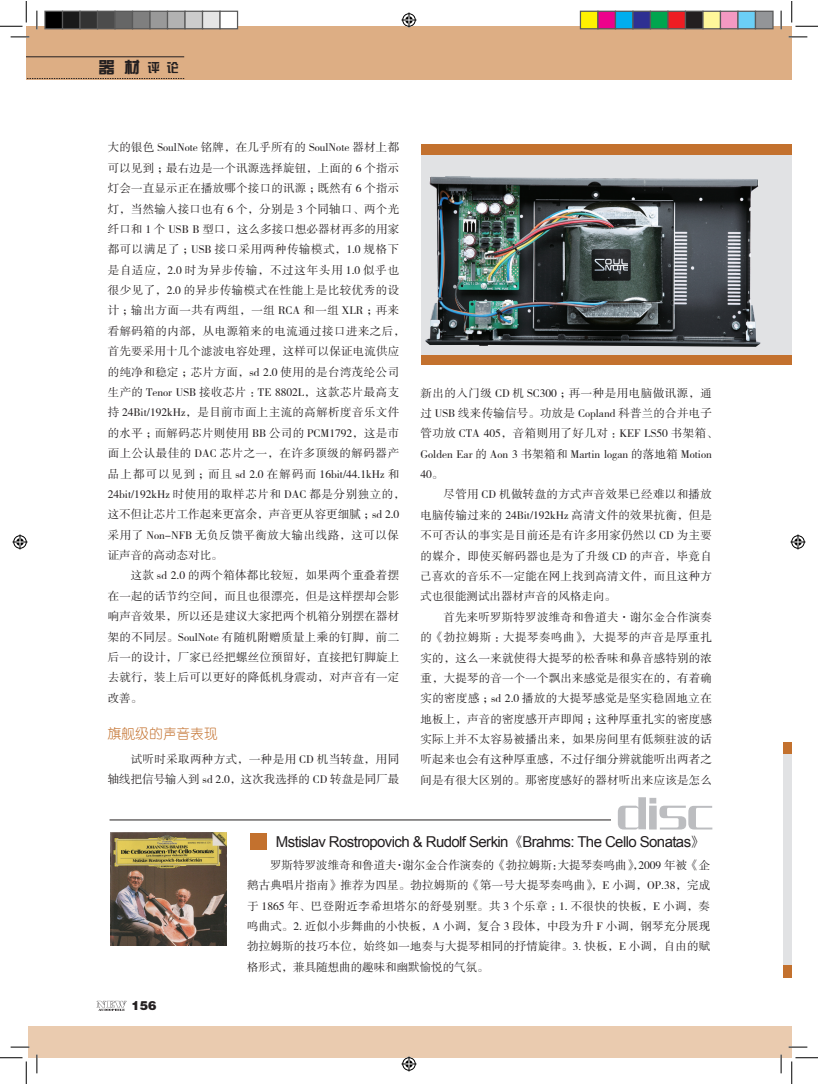
<style>
.page{position:relative;width:818px;height:1084px;background:#fff}
.page>*{position:absolute;margin:0;border:0;box-sizing:border-box;transform-origin:0 0}
.t1{font:50px "FZCQJW GB1 0";color:#bcbdc0}
.t2{font:16.25px "FZZYJW GB1 0";color:#231f20}
.t3{font:15px "Arial";letter-spacing:-.04em;color:#231f20}
.t4{font:13.75px "You Yuan";color:#c3712e}
.t5{font:12.5px "FZCCHJW GB1 0";color:#231f20}
.t6{font:11.5px/20.4px "FZSSJW GB1 0";letter-spacing:.015em;color:#231f20;text-align:justify}
.s1{font-size:12.5px}
.s2{font-family:"Sim Hei"}
</style>
<div class="page">
<div style="left:26px;top:26px;width:755px;height:53px;background:#ddae84"></div>
<svg style="left:97px;top:1001px;width:30px;height:10px"></svg>
<hr style="left:26px;top:57px;width:158px;height:1px;background:#231f20">
<svg style="left:26px;top:78px;width:158px;height:1px"></svg>
<div style="left:28px;top:1025px;width:753px;height:32px;background:#eacbaf"></div>
<div style="left:781px;top:26px;width:11px;height:53px;background:#ddae84"></div>
<div style="left:781px;top:1025px;width:11px;height:32px;background:#eacbaf"></div>
<div style="left:421px;top:144px;width:371px;height:221px;background:#c3712e"></div>
<div style="left:421px;top:155px;width:371px;height:200px;background:#e1e2e4"></div>
<div style="left:783px;top:742px;width:9px;height:235px;background:#c3712e"></div>
<div style="left:783px;top:755px;width:9px;height:210px;background:#e1e2e4"></div>
<div style="left:250px;top:833px;width:16px;height:17px;background:#c3712e"></div>
<hr style="left:110px;top:819px;width:501px;height:1px;background:#231f20">
<img style="left:110px;top:832px;width:116px;height:113px">
<img style="left:425px;top:176px;width:335px;height:171px">
<svg style="left:11px;top:36px;width:18px;height:2px"></svg>
<svg style="left:788px;top:36px;width:19px;height:2px"></svg>
<svg style="left:11px;top:1046px;width:18px;height:2px"></svg>
<svg style="left:788px;top:1046px;width:19px;height:2px"></svg>
<svg style="left:36px;top:11px;width:2px;height:18px"></svg>
<svg style="left:36px;top:1054px;width:2px;height:19px"></svg>
<svg style="left:780px;top:11px;width:2px;height:18px"></svg>
<svg style="left:780px;top:1054px;width:2px;height:19px"></svg>
<svg style="left:0;top:1px;width:27px;height:26px"></svg>
<svg style="left:0;top:1057px;width:27px;height:27px"></svg>
<svg style="left:791px;top:1px;width:27px;height:26px"></svg>
<svg style="left:791px;top:1057px;width:27px;height:27px"></svg>
<svg style="left:401px;top:13px;width:15px;height:15px"></svg>
<svg style="left:401px;top:1056px;width:15px;height:15px"></svg>
<svg style="left:13px;top:534px;width:15px;height:15px"></svg>
<svg style="left:790px;top:534px;width:15px;height:15px"></svg>
<div style="left:45px;top:11px;width:18px;height:18px;background:#000"></div>
<div style="left:44px;top:11px;width:19px;height:18px;border:1px solid #595959"></div>
<div style="left:63px;top:11px;width:17px;height:18px;background:#191919"></div>
<div style="left:62px;top:11px;width:19px;height:18px;border:1px solid #595959"></div>
<div style="left:80px;top:11px;width:18px;height:18px;background:#333"></div>
<div style="left:79px;top:11px;width:19px;height:18px;border:1px solid #595959"></div>
<div style="left:98px;top:11px;width:17px;height:18px;background:#4c4c4c"></div>
<div style="left:97px;top:11px;width:19px;height:18px;border:1px solid #595959"></div>
<div style="left:115px;top:11px;width:18px;height:18px;background:#666"></div>
<div style="left:114px;top:11px;width:19px;height:18px;border:1px solid #595959"></div>
<div style="left:133px;top:11px;width:17px;height:18px;background:#7f7f7f"></div>
<div style="left:132px;top:11px;width:19px;height:18px;border:1px solid #595959"></div>
<div style="left:150px;top:11px;width:18px;height:18px;background:#999"></div>
<div style="left:149px;top:11px;width:19px;height:18px;border:1px solid #595959"></div>
<div style="left:168px;top:11px;width:17px;height:18px;background:#b2b2b2"></div>
<div style="left:167px;top:11px;width:19px;height:18px;border:1px solid #595959"></div>
<div style="left:185px;top:11px;width:18px;height:18px;background:#ccc"></div>
<div style="left:184px;top:11px;width:19px;height:18px;border:1px solid #595959"></div>
<div style="left:203px;top:11px;width:17px;height:18px;background:#e5e5e5"></div>
<div style="left:202px;top:11px;width:19px;height:18px;border:1px solid #595959"></div>
<div style="left:220px;top:11px;width:18px;height:18px;background:#fff"></div>
<div style="left:219px;top:11px;width:19px;height:18px;border:1px solid #595959"></div>
<div style="left:580px;top:11px;width:18px;height:18px;background:#fff101"></div>
<div style="left:580px;top:11px;width:18px;height:18px;border:1px solid #595959"></div>
<div style="left:598px;top:11px;width:17px;height:18px;background:#ed028c"></div>
<div style="left:597px;top:11px;width:19px;height:18px;border:1px solid #595959"></div>
<div style="left:615px;top:11px;width:18px;height:18px;background:#00aeef"></div>
<div style="left:615px;top:11px;width:18px;height:18px;border:1px solid #595959"></div>
<div style="left:633px;top:11px;width:17px;height:18px;background:#2e3092"></div>
<div style="left:632px;top:11px;width:19px;height:18px;border:1px solid #595959"></div>
<div style="left:650px;top:11px;width:18px;height:18px;background:#00a54f"></div>
<div style="left:650px;top:11px;width:18px;height:18px;border:1px solid #595959"></div>
<div style="left:668px;top:11px;width:17px;height:18px;background:#ee1d23"></div>
<div style="left:667px;top:11px;width:19px;height:18px;border:1px solid #595959"></div>
<div style="left:685px;top:11px;width:18px;height:18px;background:#231f20"></div>
<div style="left:685px;top:11px;width:18px;height:18px;border:1px solid #595959"></div>
<div style="left:703px;top:11px;width:17px;height:18px;background:#fff79a"></div>
<div style="left:702px;top:11px;width:19px;height:18px;border:1px solid #595959"></div>
<div style="left:720px;top:11px;width:18px;height:18px;background:#f499c2"></div>
<div style="left:720px;top:11px;width:18px;height:18px;border:1px solid #595959"></div>
<div style="left:738px;top:11px;width:17px;height:18px;background:#6bcff6"></div>
<div style="left:737px;top:11px;width:19px;height:18px;border:1px solid #595959"></div>
<div style="left:755px;top:11px;width:18px;height:18px;background:#939598"></div>
<div style="left:755px;top:11px;width:18px;height:18px;border:1px solid #595959"></div>
<h2 class="t2" style="left:99px;top:58px;width:82px">器 材 <span class="s1">评 论</span></h2>
<p class="t6" style="left:108px;top:138px;width:299px;text-align:left">大的银色 SoulNote 铭牌，在几乎所有的 SoulNote 器材上都可以见到；最右边是一个讯源选择旋钮，上面的 6 个指示灯会一直显示正在播放哪个接口的讯源；既然有 6 个指示灯，当然输入接口也有 6 个，分别是 3 个同轴口、两个光纤口和 1 个 USB B 型口，这么多接口想必器材再多的用家都可以满足了；USB 接口采用两种传输模式，1.0 规格下是自适应，2.0 时为异步传输，不过这年头用 1.0 似乎也很少见了，2.0 的异步传输模式在性能上是比较优秀的设计；输出方面一共有两组，一组 RCA 和一组 XLR ；再来看解码箱的内部，从电源箱来的电流通过接口进来之后，首先要采用十几个滤波电容处理，这样可以保证电流供应的纯净和稳定；芯片方面，sd 2.0 使用的是台湾茂纶公司生产的 Tenor USB 接收芯片：TE 8802L，这款芯片最高支持 24Bit/192kHz，是目前市面上主流的高解析度音乐文件的水平；而解码芯片则使用 BB 公司的 PCM1792，这是市面上公认最佳的 DAC 芯片之一，在许多顶级的解码器产品上都可以见到；而且 sd 2.0 在解码而 16bit/44.1kHz 和<br>24bit/192kHz 时使用的取样芯片和 DAC 都是分别独立的，这不但让芯片工作起来更富余，声音更从容更细腻；sd 2.0采用了 Non-NFB 无负反馈平衡放大输出线路，这可以保证声音的高动态对比。</p>
<p class="t6" style="left:108px;top:566px;width:293px;text-indent:23px">这款 sd 2.0 的两个箱体都比较短，如果两个重叠着摆在一起的话节约空间，而且也很漂亮，但是这样摆却会影响声音效果，所以还是建议大家把两个机箱分别摆在器材架的不同层。SoulNote 有随机附赠质量上乘的钉脚，前二后一的设计，厂家已经把螺丝位预留好，直接把钉脚旋上去就行，装上后可以更好的降低机身震动，对声音有一定改善。</p>
<p class="t4" style="left:108px;top:727px;width:112px">旗舰级的声音表现</p>
<p class="t6" style="left:108px;top:749px;width:293px;text-align:right">试听时采取两种方式，一种是用 CD 机当转盘，用同<br>轴线把信号输入到 sd 2.0，这次我选择的 CD 转盘是同厂最</p>
<p class="t6" style="left:420px;top:383px;width:299px;text-align:left">新出的入门级 CD 机 SC300 ；再一种是用电脑做讯源，通过 USB 线来传输信号。功放是 Copland 科普兰的合并电子管功放 CTA 405，音箱则用了好几对：KEF LS50 书架箱、<br>Golden Ear 的 Aon 3 书架箱和 Martin logan 的落地箱 Motion<br>40。</p>
<p class="t6" style="left:420px;top:485px;width:293px;text-indent:23px">尽管用 CD 机做转盘的方式声音效果已经难以和播放电脑传输过来的 24Bit/192kHz 高清文件的效果抗衡，但是不可否认的事实是目前还是有许多用家仍然以 CD 为主要的媒介，即使买解码器也是为了升级 CD 的声音，毕竟自己喜欢的音乐不一定能在网上找到高清文件，而且这种方式也很能测试出器材声音的风格走向。</p>
<p class="t6" style="left:420px;top:607px;width:293px;text-indent:23px">首先来听罗斯特罗波维奇和鲁道夫·谢尔金合作演奏的《勃拉姆斯：大提琴奏鸣曲》，大提琴的声音是厚重扎实的，这么一来就使得大提琴的松香味和鼻音感特别的浓重，大提琴的音一个一个飘出来感觉是很实在的，有着确实的密度感；sd 2.0 播放的大提琴感觉是坚实稳固地立在地板上，声音的密度感开声即闻；这种厚重扎实的密度感实际上并不太容易被播出来，如果房间里有低频驻波的话听起来也会有这种厚重感，不过仔细分辨就能听出两者之间是有很大区别的。那密度感好的器材听出来应该是怎么</p>
<h1 class="t1" style="left:617px;top:784px;width:98px">disc</h1>
<h3 class="t3" style="left:276px;top:833px;width:431px">Mstislav Rostropovich &amp; Rudolf Serkin<span class="s2">《</span>Brahms: The Cello Sonatas<span class="s2">》</span></h3>
<p class="t6" style="left:247px;top:855px;width:465px;text-indent:23px">罗斯特罗波维奇和鲁道夫·谢尔金合作演奏的《勃拉姆斯：大提琴奏鸣曲》，2009 年被《企鹅古典唱片指南》推荐为四星。勃拉姆斯的《第一号大提琴奏鸣曲》，E 小调，OP.38，完成于 1865 年、巴登附近李希坦塔尔的舒曼别墅。共 3 个乐章：1. 不很快的快板，E 小调，奏鸣曲式。2. 近似小步舞曲的小快板，A 小调，复合 3 段体，中段为升 F 小调，钢琴充分展现勃拉姆斯的技巧本位，始终如一地奏与大提琴相同的抒情旋律。3. 快板，E 小调，自由的赋格形式，兼具随想曲的趣味和幽默愉悦的气氛。</p>
<p class="t5" style="left:131px;top:999px;width:26px">156</p>
</div>
